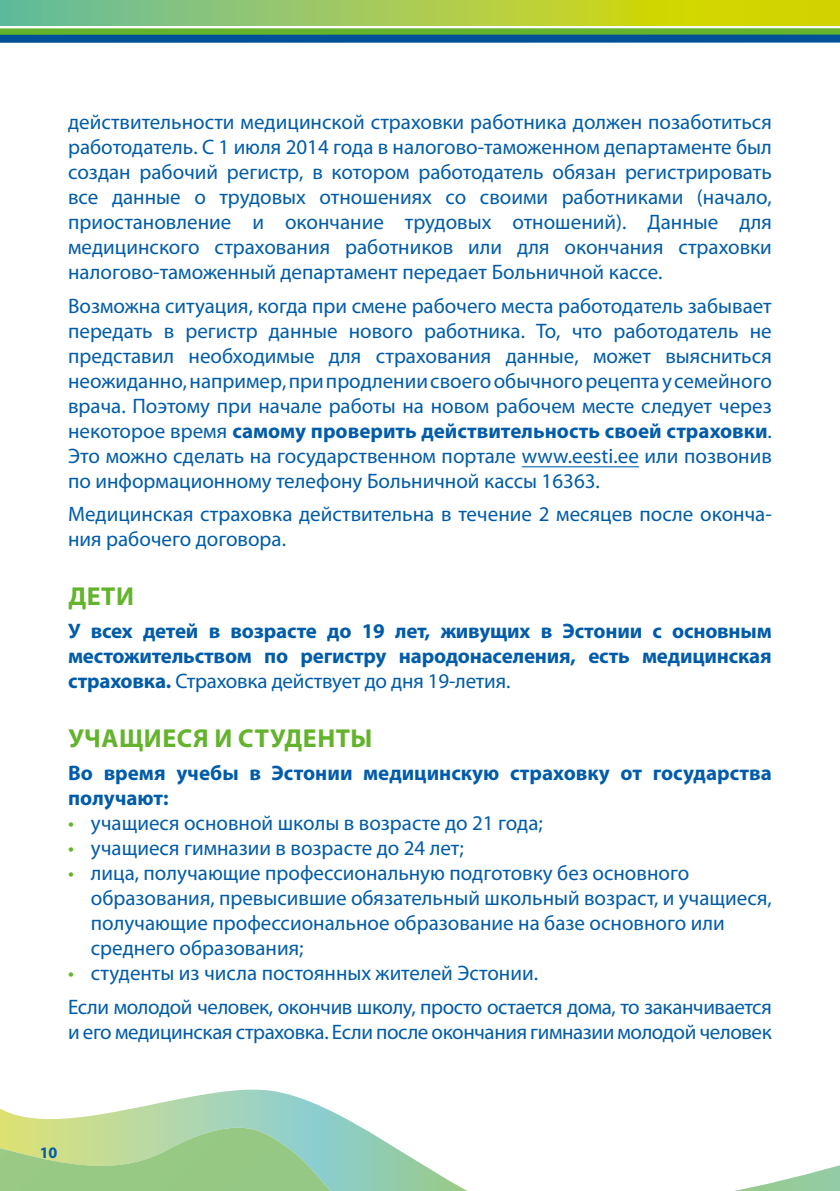
<style>
.page{position:relative;width:840px;height:1191px;background:#fff}
.page>*{position:absolute;margin:0;border:0;box-sizing:border-box;transform-origin:0 0}
.t1{font:700 26px "Myriad Pro";letter-spacing:.02em;color:#64b32c}
.t2{font:21px/25px "Myriad Pro";color:#005ca9;text-align:justify}
.t3{font:700 21px/25px "Myriad Pro";letter-spacing:-.005em;color:#005ca9;text-align:justify}
.t4{font:21px/33.4px "Myriad Pro";letter-spacing:-.02em;color:#005ca9}
.t5{font:700 16px "Myriad Pro";color:#005ca9}
.s1{font-weight:700}
.s2{font-weight:400}
.s3{color:#64b32c}
</style>
<div class="page">
<hr style="left:521px;top:466px;width:117px;height:1px;background:#005ca9">
<svg style="left:734px;top:1165px;width:105px;height:26px"></svg>
<svg style="left:0;top:0;width:839px;height:43px;background:#83b45f"></svg>
<svg style="left:0;top:1089px;width:467px;height:102px"></svg>
<svg style="left:0;top:1127px;width:344px;height:64px;background:#a2ce91"></svg>
<p class="t2" style="left:68px;top:109px;width:705px">действительности медицинской страховки работника должен позаботиться работодатель. С 1 июля 2014 года в налогово-таможенном департаменте был создан рабочий регистр, в котором работодатель обязан регистрировать все данные о трудовых отношениях со своими работниками (начало, приостановление и окончание трудовых отношений). Данные для медицинского страхования работников или для окончания страховки налогово-таможенный департамент передает Больничной кассе.</p>
<p class="t2" style="left:68px;top:293px;width:705px">Возможна ситуация, когда при смене рабочего места работодатель забывает передать в регистр данные нового работника. То, что работодатель не представил необходимые для страхования данные, может выясниться неожиданно, например, при продлении своего обычного рецепта у семейного врача. Поэтому при начале работы на новом рабочем месте следует через некоторое время <span class="s1">самому проверить действительность своей страховки</span>.<br>Это можно сделать на государственном портале www.eesti.ee или позвонив по информационному телефону Больничной кассы 16363.</p>
<p class="t2" style="left:68px;top:501px;width:704px">Медицинская страховка действительна в течение 2 месяцев после оконча&shy;ния рабочего договора.</p>
<p class="t1" style="left:68px;top:579px;width:67px">ДЕТИ</p>
<p class="t3" style="left:68px;top:618px;width:705px">У всех детей в возрасте до 19 лет, живущих в Эстонии с основным местожительством по регистру народонаселения, есть медицинская страховка. <span class="s2">Страховка действует до дня 19-летия.</span></p>
<p class="t1" style="left:68px;top:721px;width:306px">УЧАЩИЕСЯ И СТУДЕНТЫ</p>
<p class="t3" style="left:68px;top:760px;width:704px">Во время учебы в Эстонии медицинскую страховку от государства получают:</p>
<p class="t2" style="left:68px;top:810px;width:476px"><span class="s3">•</span> учащиеся основной школы в возрасте до 21 года;</p>
<p class="t2" style="left:68px;top:835px;width:397px"><span class="s3">•</span> учащиеся гимназии в возрасте до 24 лет;</p>
<p class="t2" style="left:91px;top:860px;width:682px;text-align:left;text-indent:-23px"><span class="s3">•</span> лица, получающие профессиональную подготовку без основного образования, превысившие обязательный школьный возраст, и учащиеся, получающие профессиональное образование на базе основного или среднего образования;</p>
<p class="t4" style="left:68px;top:956px;width:704px"><span class="s3">•</span> студенты из числа постоянных жителей Эстонии.<br>Если молодой человек, окончив школу, просто остается дома, то заканчивается</p>
<p class="t4" style="left:68px;top:1014px;width:704px">и его медицинская страховка. Если после окончания гимназии молодой человек</p>
<p class="t5" style="left:40px;top:1142px;width:19px">10</p>
</div>
